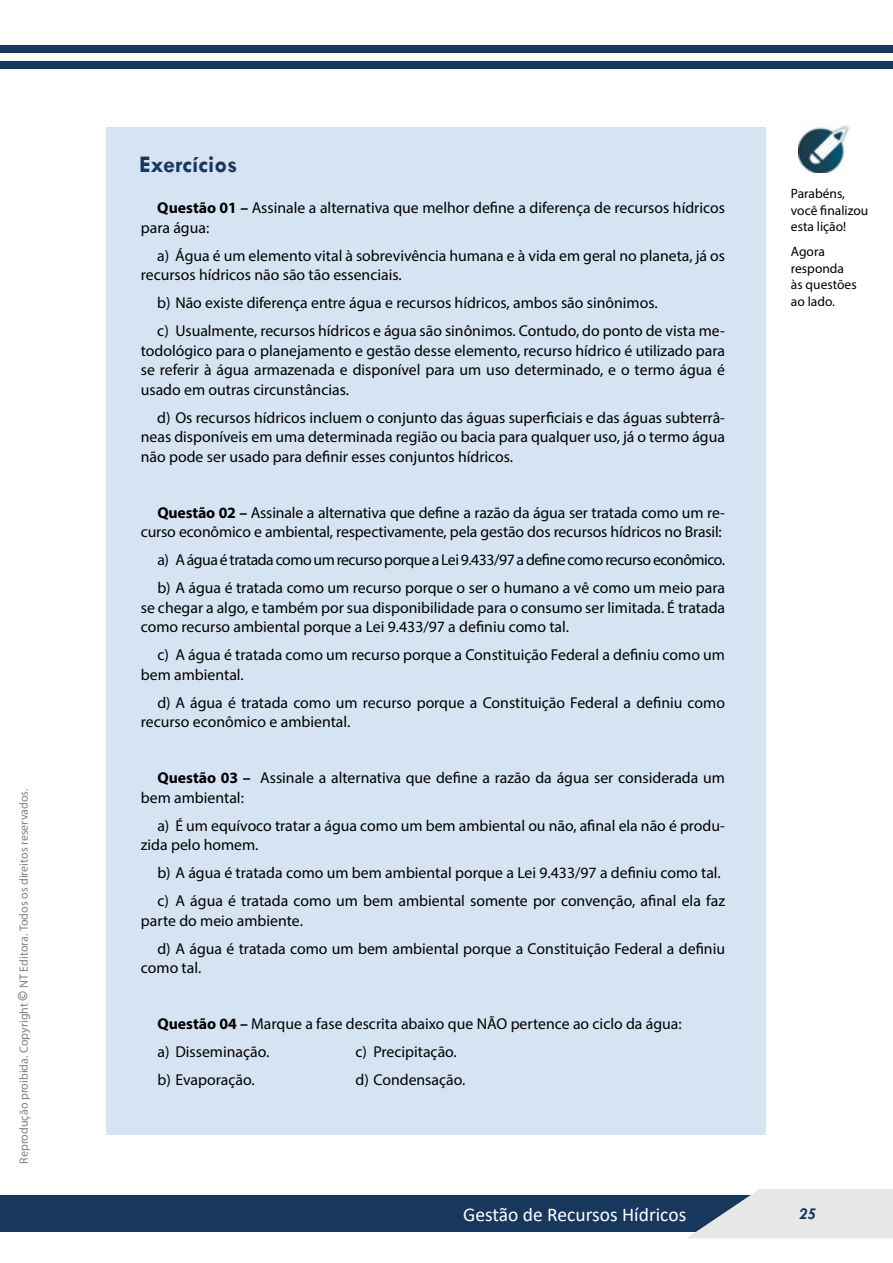
<style>
.page{position:relative;width:893px;height:1263px;background:#fff}
.page>*{position:absolute;margin:0;border:0;box-sizing:border-box;transform-origin:0 0}
.t1{font:700 24px "Tw Cen";color:#18375d}
.t2{font:19.5px "Calibri";color:#fff}
.t3{font:italic 700 16.5px "Tw Cen";color:#18375d}
.t4{font:15.75px/19.5px "Myriad Pro";color:#000}
.t5{font:15.75px/28px "Myriad Pro";letter-spacing:-.03em;color:#000}
.t6{font:13.5px/16.5px "Myriad Pro";color:#000}
.t7{font:12px "Myriad Pro";color:#808285}
.s1{font-weight:700;font-size:15px}
.s2{font-weight:700}
</style>
<div class="page">
<div style="left:0;top:45px;width:893px;height:8px;background:#18375d"></div>
<div style="left:0;top:61px;width:893px;height:8px;background:#18375d"></div>
<div style="left:0;top:1195px;width:893px;height:37px;background:#18375d"></div>
<svg style="left:687px;top:1189px;width:206px;height:49px"></svg>
<div style="left:106px;top:128px;width:659px;height:1007px;background:#d5e3f2"></div>
<img style="left:799px;top:125px;width:51px;height:47px">
<p class="t7" style="left:16px;top:1164px;width:377px;rotate:-90deg">Reprodução proibida. Copyright <span class="s1">©</span> NT Editora. Todos os direitos reservados.</p>
<h1 class="t1" style="left:139px;top:150px;width:100px">Exercícios</h1>
<p class="t4" style="left:141px;top:198px;width:586px;text-indent:17px"><span class="s2">Questão 01 –</span> Assinale a alternativa que melhor define a diferença de recursos hídricos para água:</p>
<p class="t4" style="left:141px;top:245px;width:586px;text-indent:16px">a) Água é um elemento vital à sobrevivência humana e à vida em geral no planeta, já os recursos hídricos não são tão essenciais.</p>
<p class="t4" style="left:157px;top:289px;width:569px;line-height:28px">b) Não existe diferença entre água e recursos hídricos, ambos são sinônimos.<br>c) Usualmente, recursos hídricos e água são sinônimos. Contudo, do ponto de vista me-</p>
<p class="t4" style="left:141px;top:340px;width:586px;text-align:justify">todológico para o planejamento e gestão desse elemento, recurso hídrico é utilizado para se referir à água armazenada e disponível para um uso determinado, e o termo água é usado em outras circunstâncias.</p>
<p class="t4" style="left:141px;top:407px;width:586px;text-align:justify;text-indent:16px">d) Os recursos hídricos incluem o conjunto das águas superficiais e das águas subterrâ&shy;neas disponíveis em uma determinada região ou bacia para qualquer uso, já o termo água não pode ser usado para definir esses conjuntos hídricos.</p>
<p class="t4" style="left:141px;top:502px;width:586px;text-align:right"><span class="s2">Questão 02 –</span> Assinale a alternativa que define a razão da água ser tratada como um re&shy;curso econômico e ambiental, respectivamente, pela gestão dos recursos hídricos no Brasil:</p>
<p class="t5" style="left:157px;top:546px;width:569px">a) A água é tratada como um recurso porque a Lei 9.433/97 a define como recurso econômico. b) A água é tratada como um recurso porque o ser o humano a vê como um meio para</p>
<p class="t4" style="left:141px;top:597px;width:586px">se chegar a algo, e também por sua disponibilidade para o consumo ser limitada. É tratada como recurso ambiental porque a Lei 9.433/97 a definiu como tal.</p>
<p class="t4" style="left:141px;top:645px;width:586px;text-indent:16px">c) A água é tratada como um recurso porque a Constituição Federal a definiu como um bem ambiental.</p>
<p class="t4" style="left:141px;top:692px;width:586px;text-indent:16px">d) A água é tratada como um recurso porque a Constituição Federal a definiu como recurso econômico e ambiental.</p>
<p class="t4" style="left:141px;top:768px;width:586px;text-indent:17px"><span class="s2">Questão 03 –</span> Assinale a alternativa que define a razão da água ser considerada um bem ambiental:</p>
<p class="t4" style="left:141px;top:815px;width:586px;text-indent:16px">a) É um equívoco tratar a água como um bem ambiental ou não, afinal ela não é produ&shy;zida pelo homem.</p>
<p class="t4" style="left:157px;top:859px;width:569px;line-height:28px">b) A água é tratada como um bem ambiental porque a Lei 9.433/97 a definiu como tal. c) A água é tratada como um bem ambiental somente por convenção, afinal ela faz</p>
<p class="t4" style="left:157px;top:906px;width:569px;line-height:28px;text-indent:-17px">parte do meio ambiente.<br>d) A água é tratada como um bem ambiental porque a Constituição Federal a definiu</p>
<p class="t4" style="left:141px;top:958px;width:62px">como tal.</p>
<p class="t4" style="left:157px;top:1010px;width:526px;line-height:28px"><span class="s2">Questão 04 –</span> Marque a fase descrita abaixo que NÃO pertence ao ciclo da água: a) Disseminação.</p>
<p class="t4" style="left:355px;top:1042px;width:103px">c) Precipitação.</p>
<p class="t4" style="left:157px;top:1070px;width:99px">b) Evaporação.</p>
<p class="t4" style="left:355px;top:1070px;width:111px">d) Condensação.</p>
<p class="t6" style="left:791px;top:185px;width:79px">Parabéns, você finalizou esta lição!</p>
<p class="t6" style="left:791px;top:243px;width:67px">Agora responda às questões ao lado.</p>
<p class="t2" style="left:463px;top:1201px;width:225px">Gestão de Recursos Hídricos</p>
<p class="t3" style="left:799px;top:1204px;width:19px">25</p>
</div>
